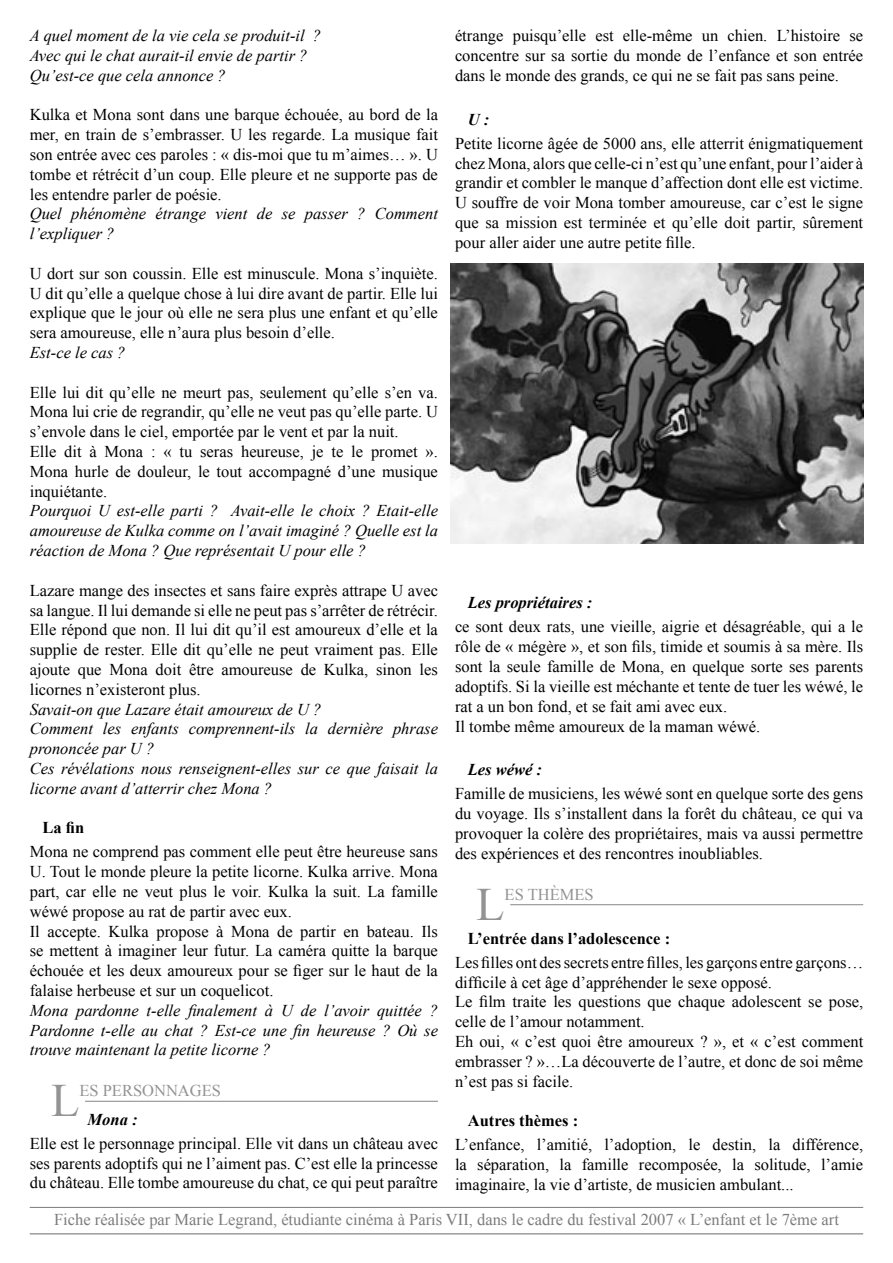
<style>
.page{position:relative;width:893px;height:1263px;background:#fff}
.page>*{position:absolute;margin:0;border:0;box-sizing:border-box;transform-origin:0 0}
.Gros_Titres{font:46.35px "Times New Roman";color:#939393}
.texte_normal{font:16.5px/19.8px "Times New Roman";color:#000;text-align:justify}
.Questions{font:italic 16.5px/19.8px "Times New Roman";color:#000}
.pied_de_page{font:16.5px "Times New Roman";color:#7c7c7c}
.Intertitres{font:700 16.5px "Times New Roman";color:#000}
.personnages{font:italic 700 16.5px "Times New Roman";color:#000}
.Gros_Titres-2{font:16.5px "Times New Roman";color:#939393}
</style>
<div class="page">
<hr style="left:85px;top:1101px;width:353px;height:1px;background:#939393">
<hr style="left:510px;top:904px;width:353px;height:1px;background:#939393">
<hr style="left:30px;top:1207px;width:833px;height:1px;background:#7c7c7c">
<hr style="left:30px;top:1233px;width:833px;height:1px;background:#7c7c7c">
<img style="left:451px;top:263px;width:412px;height:280px">
<p class="texte_normal" style="left:455px;top:26px;width:410px">étrange puisqu’elle est elle-même un chien. L’histoire se concentre sur sa sortie du monde de l’enfance et son entrée dans le monde des grands, ce qui ne se fait pas sans peine.</p>
<p class="personnages" style="left:468px;top:110px;width:23px">U :</p>
<p class="texte_normal" style="left:455px;top:133px;width:410px">Petite licorne âgée de 5000 ans, elle atterrit énigmatiquement chez Mona, alors que celle-ci n’est qu’une enfant, pour l’aider à grandir et combler le manque d’affection dont elle est victime.<br>U souffre de voir Mona tomber amoureuse, car c’est le signe que sa mission est terminée et qu’elle doit partir, sûrement pour aller aider une autre petite fille.</p>
<p class="Questions" style="left:30px;top:26px;width:293px">A quel moment de la vie cela se produit-il ?</p>
<p class="Questions" style="left:30px;top:45px;width:279px">Avec qui le chat aurait-il envie de partir ?</p>
<p class="Questions" style="left:30px;top:65px;width:198px">Qu’est-ce que cela annonce ?</p>
<p class="texte_normal" style="left:30px;top:105px;width:410px">Kulka et Mona sont dans une barque échouée, au bord de la mer, en train de s’embrasser. U les regarde. La musique fait son entrée avec ces paroles : « dis-moi que tu m’aimes… ». U tombe et rétrécit d’un coup. Elle pleure et ne supporte pas de les entendre parler de poésie.</p>
<p class="Questions" style="left:30px;top:204px;width:410px">Quel phénomène étrange vient de se passer ? Comment l’expliquer ?</p>
<p class="texte_normal" style="left:30px;top:263px;width:410px">U dort sur son coussin. Elle est minuscule. Mona s’inquiète.<br>U dit qu’elle a quelque chose à lui dire avant de partir. Elle lui explique que le jour où elle ne sera plus une enfant et qu’elle sera amoureuse, elle n’aura plus besoin d’elle.</p>
<p class="Questions" style="left:30px;top:342px;width:97px">Est-ce le cas ?</p>
<p class="texte_normal" style="left:30px;top:382px;width:410px">Elle lui dit qu’elle ne meurt pas, seulement qu’elle s’en va.<br>Mona lui crie de regrandir, qu’elle ne veut pas qu’elle parte. U s’envole dans le ciel, emportée par le vent et par la nuit.</p>
<p class="texte_normal" style="left:30px;top:441px;width:410px">Elle dit à Mona : « tu seras heureuse, je te le promet ».<br>Mona hurle de douleur, le tout accompagné d’une musique inquiétante.</p>
<p class="Questions" style="left:30px;top:501px;width:410px;text-align:justify">Pourquoi U est-elle parti ? Avait-elle le choix ? Etait-elle amoureuse de Kulka comme on l’avait imaginé ? Quelle est la réaction de Mona ? Que représentait U pour elle ?</p>
<p class="texte_normal" style="left:30px;top:580px;width:410px">Lazare mange des insectes et sans faire exprès attrape U avec sa langue. Il lui demande si elle ne peut pas s’arrêter de rétrécir.<br>Elle répond que non. Il lui dit qu’il est amoureux d’elle et la supplie de rester. Elle dit qu’elle ne peut vraiment pas. Elle ajoute que Mona doit être amoureuse de Kulka, sinon les licornes n’existeront plus.</p>
<p class="Questions" style="left:30px;top:699px;width:293px">Savait-on que Lazare était amoureux de U ?</p>
<p class="Questions" style="left:30px;top:719px;width:410px">Comment les enfants comprennent-ils la dernière phrase prononcée par U ?</p>
<p class="Questions" style="left:30px;top:758px;width:410px">Ces révélations nous renseignent-elles sur ce que faisait la licorne avant d’atterrir chez Mona ?</p>
<p class="Intertitres" style="left:43px;top:818px;width:43px">La fin</p>
<p class="texte_normal" style="left:30px;top:842px;width:410px">Mona ne comprend pas comment elle peut être heureuse sans U. Tout le monde pleure la petite licorne. Kulka arrive. Mona part, car elle ne veut plus le voir. Kulka la suit. La famille wéwé propose au rat de partir avec eux.</p>
<p class="texte_normal" style="left:30px;top:921px;width:410px">Il accepte. Kulka propose à Mona de partir en bateau. Ils se mettent à imaginer leur futur. La caméra quitte la barque échouée et les deux amoureux pour se figer sur le haut de la falaise herbeuse et sur un coquelicot.</p>
<p class="Questions" style="left:30px;top:1000px;width:410px;text-align:justify">Mona pardonne t-elle finalement à U de l’avoir quittée ?<br>Pardonne t-elle au chat ? Est-ce une fin heureuse ? Où se trouve maintenant la petite licorne ?</p>
<p class="Gros_Titres" style="left:51px;top:1074px;width:30px">L</p>
<p class="Gros_Titres-2" style="left:79px;top:1081px;width:143px">ES PERSONNAGES</p>
<p class="personnages" style="left:88px;top:1110px;width:51px">Mona :</p>
<p class="texte_normal" style="left:30px;top:1133px;width:410px">Elle est le personnage principal. Elle vit dans un château avec ses parents adoptifs qui ne l’aiment pas. C’est elle la princesse du château. Elle tombe amoureuse du chat, ce qui peut paraître</p>
<p class="personnages" style="left:468px;top:593px;width:126px">Les propriétaires :</p>
<p class="texte_normal" style="left:455px;top:617px;width:410px">ce sont deux rats, une vieille, aigrie et désagréable, qui a le rôle de « mégère », et son fils, timide et soumis à sa mère. Ils sont la seule famille de Mona, en quelque sorte ses parents adoptifs. Si la vieille est méchante et tente de tuer les wéwé, le rat a un bon fond, et se fait ami avec eux.</p>
<p class="texte_normal" style="left:455px;top:716px;width:307px">Il tombe même amoureux de la maman wéwé.</p>
<p class="personnages" style="left:468px;top:760px;width:76px">Les wéwé :</p>
<p class="texte_normal" style="left:455px;top:784px;width:410px">Famille de musiciens, les wéwé sont en quelque sorte des gens du voyage. Ils s’installent dans la forêt du château, ce qui va provoquer la colère des propriétaires, mais va aussi permettre des expériences et des rencontres inoubliables.</p>
<p class="Gros_Titres" style="left:476px;top:877px;width:30px">L</p>
<p class="Gros_Titres-2" style="left:505px;top:885px;width:91px">ES THÈMES</p>
<p class="Intertitres" style="left:468px;top:929px;width:204px">L’entrée dans l’adolescence :</p>
<p class="texte_normal" style="left:455px;top:952px;width:410px">Les filles ont des secrets entre filles, les garçons entre garçons… difficile à cet âge d’appréhender le sexe opposé.</p>
<p class="texte_normal" style="left:455px;top:992px;width:410px">Le film traite les questions que chaque adolescent se pose, celle de l’amour notamment.</p>
<p class="texte_normal" style="left:455px;top:1031px;width:410px">Eh oui, « c’est quoi être amoureux ? », et « c’est comment embrasser ? »…La découverte de l’autre, et donc de soi même n’est pas si facile.</p>
<p class="Intertitres" style="left:468px;top:1111px;width:112px">Autres thèmes :</p>
<p class="texte_normal" style="left:455px;top:1134px;width:410px">L’enfance, l’amitié, l’adoption, le destin, la différence, la séparation, la famille recomposée, la solitude, l’amie imaginaire, la vie d’artiste, de musicien ambulant...</p>
<p class="pied_de_page" style="left:54px;top:1210px;width:786px">Fiche réalisée par Marie Legrand, étudiante cinéma à Paris VII, dans le cadre du festival 2007 « L’enfant et le 7ème art</p>
</div>
